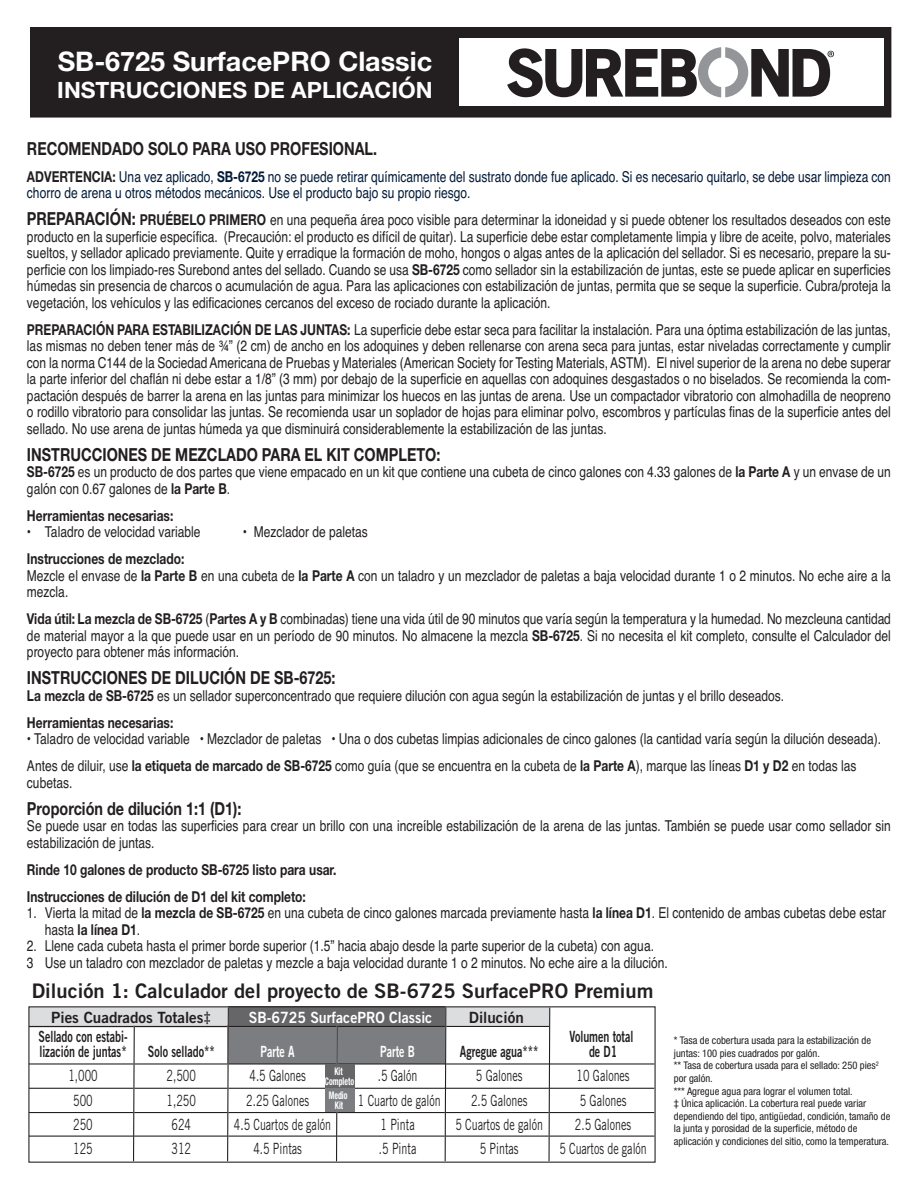
<style>
.page{position:relative;width:918px;height:1188px;background:#fff}
.page>*{position:absolute;margin:0;border:0;box-sizing:border-box;transform-origin:0 0}
.t1{font:700 27px "Helvetica Neue";color:#fff}
.t2{font:700 22.5px "Helvetica Neue";color:#fff}
.t3{font:20.1px "Trade Gothic Bold Two";color:#231f20}
.t4{font:700 18px "Helvetica Neue";color:#231f20;scale:.8 1}
.t5{font:15.45px/24.3px "Trade Gothic";color:#231f20;text-align:center;scale:.69 1}
.t6{font:15.45px/15px "Trade Gothic Bold Two";color:#231f20;scale:.69 1}
.t7{font:15.45px "Trade Gothic Bold Two";color:#231f20}
.t8{font:15.45px "Trade Gothic Bold Two";color:#fff;scale:.91 1}
.t9{font:15.45px "Trade Gothic Bold Two";color:#fff;scale:.69 1}
.t10{font:15px/16.5px "Helvetica";color:#231f20;scale:.8 1}
.t11{font:15px/16.5px "Helvetica";color:#001a37;scale:.8 1}
.t12{font:700 15px/27px "Helvetica Neue";color:#231f20;scale:.8 1}
.t13{font:condensed 10.5px/12.6px "Helvetica Neue";color:#231f20}
.t14{font:700 condensed 10.5px/10.1px "Helvetica Neue";color:#fff;text-align:center;scale:.74 1}
.s1{font-family:"Helvetica Neue";font-weight:700;color:#231f20}
.s2{font-family:"Helvetica Neue";font-weight:700}
.s3{font-family:"Helvetica Neue";font-weight:700;font-size:18px}
.s4{font-family:"Helvetica";font-weight:400}
</style>
<div class="page">
<div style="left:31px;top:28px;width:860px;height:89px;background:#231f20"></div>
<div style="left:30px;top:27px;width:861px;height:91px;border:1px solid #231f20"></div>
<div style="left:459px;top:39px;width:425px;height:67px;background:#fff"></div>
<svg style="left:507px;top:47px;width:327px;height:50px"></svg>
<div style="left:29px;top:1007px;width:211px;height:20px;background:#dcdddf"></div>
<div style="left:445px;top:1007px;width:104px;height:19px;background:#dcdddf"></div>
<div style="left:228px;top:1026px;width:218px;height:38px;background:#7b7d80"></div>
<div style="left:228px;top:1006px;width:217px;height:20px;background:#666669"></div>
<hr style="left:29px;top:1026px;width:520px;height:1px;background:#231f20">
<hr style="left:29px;top:1063px;width:625px;height:2px;background:#231f20">
<hr style="left:29px;top:1088px;width:625px;height:1px;background:#231f20">
<hr style="left:29px;top:1112px;width:625px;height:1px;background:#231f20">
<hr style="left:29px;top:1136px;width:625px;height:1px;background:#231f20">
<svg style="left:132px;top:1025px;width:3px;height:138px"></svg>
<svg style="left:227px;top:1006px;width:2px;height:157px"></svg>
<svg style="left:335px;top:1026px;width:3px;height:137px"></svg>
<svg style="left:444px;top:1006px;width:3px;height:157px"></svg>
<svg style="left:548px;top:1006px;width:3px;height:157px"></svg>
<div style="left:325px;top:1065px;width:30px;height:23px;background:#666669"></div>
<div style="left:325px;top:1089px;width:30px;height:23px;background:#7b7d80"></div>
<h1 class="t1" style="left:58px;top:40px;width:376px">SB-6725 SurfacePRO Classic</h1>
<h2 class="t2" style="left:57px;top:72px;width:377px">INSTRUCCIONES DE APLICACIÓN</h2>
<p class="t4" style="left:27px;top:142px;width:439px">RECOMENDADO SOLO PARA USO PROFESIONAL.</p>
<p class="t11" style="left:27px;top:168px;width:1081px"><span class="s1">ADVERTENCIA:</span> Una vez aplicado, <span class="s2">SB-6725</span> no se puede retirar químicamente del sustrato donde fue aplicado. Si es necesario quitarlo, se debe usar limpieza con chorro de arena u otros métodos mecánicos. Use el producto bajo su propio riesgo.</p>
<p class="t10" style="left:27px;top:212px;width:1081px;text-align:justify"><span class="s3">PREPARACIÓN:</span> <span class="s2">PRUÉBELO PRIMERO</span> en una pequeña área poco visible para determinar la idoneidad y si puede obtener los resultados deseados con este producto en la superficie específica. (Precaución: el producto es difícil de quitar). La superficie debe estar completamente limpia y libre de aceite, polvo, materiales sueltos, y sellador aplicado previamente. Quite y erradique la formación de moho, hongos o algas antes de la aplicación del sellador. Si es necesario, prepare la su&shy;perficie con los limpiado-res Surebond antes del sellado. Cuando se usa <span class="s2">SB-6725</span> como sellador sin la estabilización de juntas, este se puede aplicar en superficies húmedas sin presencia de charcos o acumulación de agua. Para las aplicaciones con estabilización de juntas, permita que se seque la superficie. Cubra/proteja la vegetación, los vehículos y las edificaciones cercanos del exceso de rociado durante la aplicación.</p>
<p class="t10" style="left:27px;top:321px;width:1082px;text-align:justify"><span class="s2">PREPARACIÓN PARA ESTABILIZACIÓN DE LAS JUNTAS:</span> La superficie debe estar seca para facilitar la instalación. Para una óptima estabilización de las juntas, las mismas no deben tener más de ¾” (2 cm) de ancho en los adoquines y deben rellenarse con arena seca para juntas, estar niveladas correctamente y cumplir con la norma C144 de la Sociedad Americana de Pruebas y Materiales (American Society for Testing Materials, ASTM). El nivel superior de la arena no debe superar la parte inferior del chaflán ni debe estar a 1/8” (3 mm) por debajo de la superficie en aquellas con adoquines desgastados o no biselados. Se recomienda la com&shy;pactación después de barrer la arena en las juntas para minimizar los huecos en las juntas de arena. Use un compactador vibratorio con almohadilla de neopreno o rodillo vibratorio para consolidar las juntas. Se recomienda usar un soplador de hojas para eliminar polvo, escombros y partículas finas de la superficie antes del sellado. No use arena de juntas húmeda ya que disminuirá considerablemente la estabilización de las juntas.</p>
<p class="t4" style="left:27px;top:448px;width:518px">INSTRUCCIONES DE MEZCLADO PARA EL KIT COMPLETO:</p>
<p class="t10" style="left:27px;top:464px;width:1081px"><span class="s2">SB-6725</span> es un producto de dos partes que viene empacado en un kit que contiene una cubeta de cinco galones con 4.33 galones de <span class="s2">la Parte A</span> y un envase de un galón con 0.67 galones de <span class="s2">la Parte B</span>.</p>
<p class="t12" style="left:27px;top:503px;width:185px">Herramientas necesarias:</p>
<p class="t10" style="left:27px;top:524px;width:218px">• Taladro de velocidad variable</p>
<p class="t10" style="left:243px;top:524px;width:158px">• Mezclador de paletas</p>
<p class="t12" style="left:27px;top:547px;width:198px">Instrucciones de mezclado:</p>
<p class="t10" style="left:27px;top:567px;width:1081px">Mezcle el envase de <span class="s2">la Parte B</span> en una cubeta de <span class="s2">la Parte A</span> con un taladro y un mezclador de paletas a baja velocidad durante 1 o 2 minutos. No eche aire a la mezcla.</p>
<p class="t10" style="left:27px;top:611px;width:1081px;text-align:justify"><span class="s2">Vida útil: La mezcla de SB-6725</span> (<span class="s2">Partes A y B</span> combinadas) tiene una vida útil de 90 minutos que varía según la temperatura y la humedad. No mezcleuna cantidad de material mayor a la que puede usar en un período de 90 minutos. No almacene la mezcla <span class="s2">SB-6725</span>. Si no necesita el kit completo, consulte el Calculador del proyecto para obtener más información.</p>
<p class="t4" style="left:27px;top:671px;width:387px">INSTRUCCIONES DE DILUCIÓN DE SB-6725:</p>
<p class="t10" style="left:27px;top:687px;width:948px"><span class="s2">La mezcla de SB-6725</span> es un sellador superconcentrado que requiere dilución con agua según la estabilización de juntas y el brillo deseados.</p>
<p class="t12" style="left:27px;top:710px;width:185px">Herramientas necesarias:</p>
<p class="t10" style="left:27px;top:726px;width:1069px;line-height:27px">• Taladro de velocidad variable • Mezclador de paletas • Una o dos cubetas limpias adicionales de cinco galones (la cantidad varía según la dilución deseada).<br>Antes de diluir, use <span class="s2">la etiqueta de marcado de SB-6725</span> como guía (que se encuentra en la cubeta de <span class="s2">la Parte A</span>), marque las líneas <span class="s2">D1 y D2</span> en todas las</p>
<p class="t10" style="left:27px;top:774px;width:58px">cubetas.</p>
<p class="t4" style="left:27px;top:802px;width:269px">Proporción de dilución 1:1 (D1):</p>
<p class="t10" style="left:27px;top:818px;width:1081px">Se puede usar en todas las superficies para crear un brillo con una increíble estabilización de la arena de las juntas. También se puede usar como sellador sin estabilización de juntas.</p>
<p class="t12" style="left:27px;top:857px;width:388px">Rinde 10 galones de producto SB-6725 listo para usar.<br>Instrucciones de dilución de D1 del kit completo:</p>
<p class="t10" style="left:27px;top:905px;width:1075px">1. Vierta la mitad de <span class="s2">la mezcla de SB-6725</span> en una cubeta de cinco galones marcada previamente hasta <span class="s2">la línea D1</span>. El contenido de ambas cubetas debe estar</p>
<p class="t12" style="left:45px;top:917px;width:121px"><span class="s4">hasta</span> la línea D1<span class="s4">.</span></p>
<p class="t10" style="left:27px;top:938px;width:803px">2. Llene cada cubeta hasta el primer borde superior (1.5” hacia abajo desde la parte superior de la cubeta) con agua.<br>3 Use un taladro con mezclador de paletas y mezcle a baja velocidad durante 1 o 2 minutos. No eche aire a la dilución.</p>
<h3 class="t3" style="left:32px;top:984px;width:623px">Dilución 1: Calculador del proyecto de SB-6725 SurfacePRO Premium</h3>
<p class="t7" style="left:51px;top:1012px;width:161px">Pies Cuadrados Totales‡</p>
<p class="t8" style="left:249px;top:1012px;width:203px">SB-6725 SurfacePRO Classic</p>
<p class="t6" style="left:38px;top:1030px;width:131px">Sellado con estabi&shy;lización de juntas*</p>
<p class="t5" style="left:68px;top:1065px;width:44px">1,000<br>500<br>250<br>125</p>
<p class="t7" style="left:469px;top:1012px;width:56px">Dilución</p>
<p class="t6" style="left:569px;top:1030px;width:94px;text-align:center">Volumen total de D1</p>
<p class="t5" style="left:559px;top:1065px;width:128px">10 Galones<br>5 Galones<br>2.5 Galones<br>5 Cuartos de galón</p>
<p class="t13" style="left:674px;top:1035px;width:218px">* Tasa de cobertura usada para la estabilización de juntas: 100 pies cuadrados por galón.<br>** Tasa de cobertura usada para el sellado: 250 pies<sup>2 </sup>por galón.<br>*** Agregue agua para lograr el volumen total.<br>‡ Única aplicación. La cobertura real puede variar dependiendo del tipo, antigüedad, condición, tamaño de la junta y porosidad de la superficie, método de aplicación y condiciones del sitio, como la temperatura.</p>
<p class="t6" style="left:148px;top:1045px;width:98px">Solo sellado**</p>
<p class="t5" style="left:167px;top:1065px;width:44px">2,500<br>1,250<br>624<br>312</p>
<p class="t9" style="left:261px;top:1046px;width:51px">Parte A</p>
<p class="t5" style="left:249px;top:1065px;width:83px">4.5 Galones</p>
<p class="t5" style="left:246px;top:1089px;width:93px">2.25 Galones</p>
<p class="t5" style="left:234px;top:1114px;width:143px">4.5 Cuartos de galón</p>
<p class="t5" style="left:253px;top:1138px;width:72px">4.5 Pintas</p>
<p class="t6" style="left:460px;top:1045px;width:116px">Agregue agua***</p>
<p class="t5" style="left:455px;top:1065px;width:128px">5 Galones<br>2.5 Galones<br>5 Cuartos de galón<br>5 Pintas</p>
<p class="t9" style="left:380px;top:1046px;width:52px">Parte B</p>
<p class="t5" style="left:358px;top:1065px;width:122px">.5 Galón<br>1 Cuarto de galón<br>1 Pinta<br>.5 Pinta</p>
<p class="t14" style="left:325px;top:1067px;width:41px">Kit<br>Completo</p>
<p class="t14" style="left:329px;top:1091px;width:27px">Medio<br>Kit</p>
</div>
